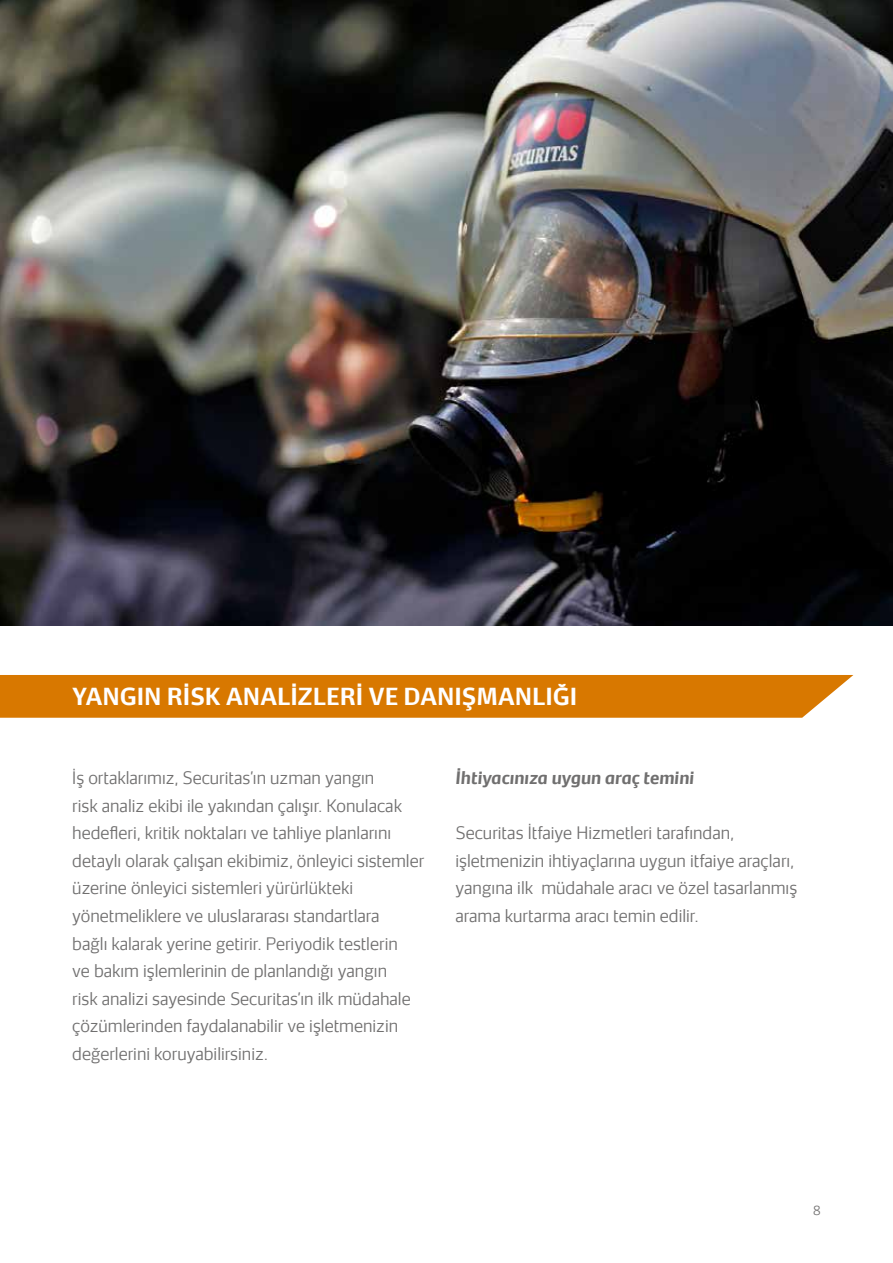
<style>
.page{position:relative;width:893px;height:1263px;background:#fff}
.page>*{position:absolute;margin:0;border:0;box-sizing:border-box;transform-origin:0 0}
.t1{font:700 22.5px "Securitas Sans TT";color:#fff}
.t2{font:300 16.5px/27.6px "Securitas Sans TT";color:#706f6f}
.t3{font:italic 700 16.5px "Securitas Sans TT";color:#706f6f}
.t4{font:300 12px "Securitas Sans TT";color:#706f6f}
</style>
<div class="page">
<img style="left:0;top:0;width:893px;height:625px">
<div style="left:0;top:675px;width:853px;height:43px;background:#d87800"></div>
<h1 class="t1" style="left:72px;top:677px;width:507px">YANGIN RISK ANALIZLERI VE DANIŞMANLIĞI</h1>
<p class="t2" style="left:72px;top:762px;width:354px">İş ortaklarımız, Securitas’ın uzman yangın<br>risk analiz ekibi ile yakından çalışır. Konulacak hedefleri, kritik noktaları ve tahliye planlarını detaylı olarak çalışan ekibimiz, önleyici sistemler üzerine önleyici sistemleri yürürlükteki yönetmeliklere ve uluslararası standartlara<br>bağlı kalarak yerine getirir. Periyodik testlerin<br>ve bakım işlemlerinin de planlandığı yangın<br>risk analizi sayesinde Securitas’ın ilk müdahale çözümlerinden faydalanabilir ve işletmenizin değerlerini koruyabilirsiniz.</p>
<p class="t3" style="left:455px;top:763px;width:240px">İhtiyacınıza uygun araç temini</p>
<p class="t2" style="left:455px;top:817px;width:343px">Securitas İtfaiye Hizmetleri tarafından, işletmenizin ihtiyaçlarına uygun itfaiye araçları, yangına ilk müdahale aracı ve özel tasarlanmış arama kurtarma aracı temin edilir.</p>
<p class="t4" style="left:813px;top:1201px;width:9px">8</p>
</div>
